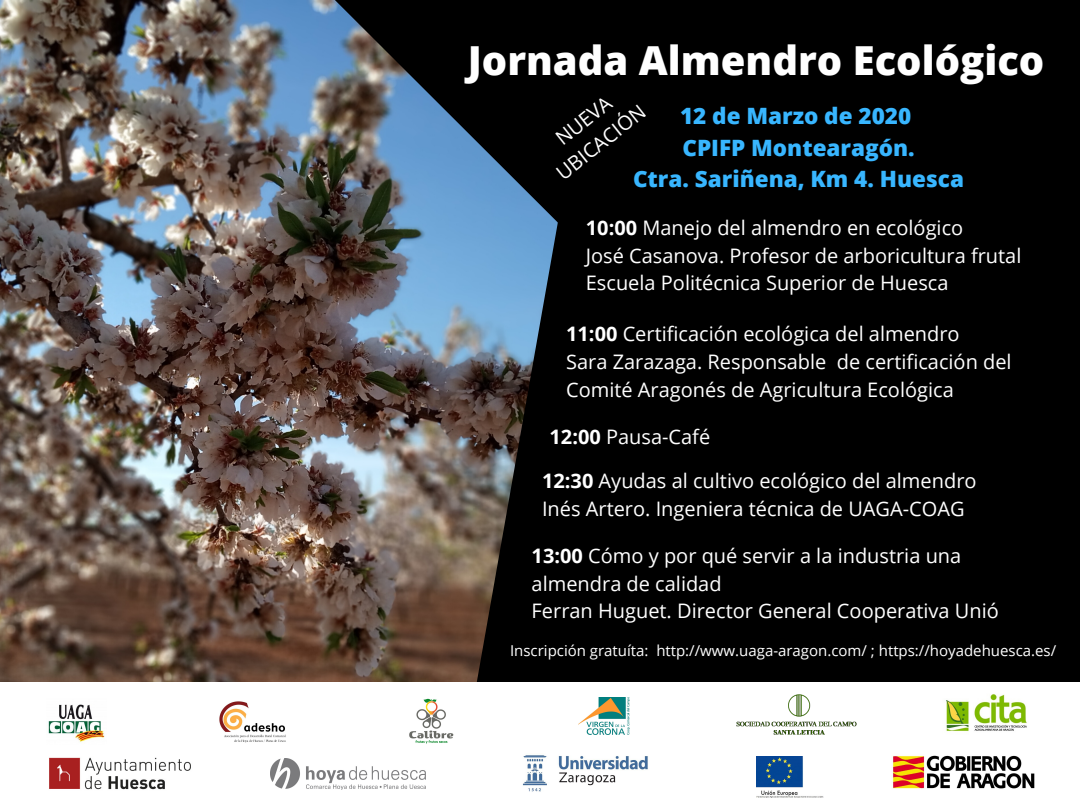
<style>
.page{position:relative;width:1080px;height:810px;background:#fff}
.page>*{position:absolute;margin:0;border:0;box-sizing:border-box;transform-origin:0 0}
.t1{font:800 40px "Open Sans";color:#fff}
.t2{font:800 22.5px/31.4px "Open Sans";color:#38b6ff;text-align:center}
.t3{font:20px/27.6px "Open Sans";color:#fff}
.t4{font:15px "Open Sans";color:#fff}
.s1{font-weight:700}
</style>
<div class="page">
<img style="left:0;top:0;width:71px;height:682px">
<img style="left:71px;top:0;width:1009px;height:682px">
<img style="left:756px;top:756px;width:67px;height:42px">
<img style="left:737px;top:694px;width:120px;height:41px">
<img style="left:579px;top:697px;width:50px;height:38px">
<img style="left:270px;top:759px;width:156px;height:31px">
<img style="left:49px;top:757px;width:142px;height:33px">
<img style="left:522px;top:755px;width:126px;height:37px">
<img style="left:892px;top:755px;width:143px;height:34px">
<img style="left:48px;top:704px;width:57px;height:38px">
<img style="left:219px;top:701px;width:67px;height:42px">
<img style="left:409px;top:698px;width:45px;height:46px">
<img style="left:946px;top:694px;width:81px;height:38px">
<h1 class="t1" style="left:468px;top:32px;width:578px">Jornada Almendro Ecológico</h1>
<p class="t3" style="left:533px;top:142px;width:109px;text-align:center;rotate:-38deg">NUEVA<br>UBICACIÓN</p>
<p class="t2" style="left:633px;top:100px;width:333px">12 de Marzo de 2020<br>CPIFP Montearagón.<br>Ctra. Sariñena, Km 4. Huesca</p>
<p class="t3" style="left:586px;top:214px;width:437px"><span class="s1">10:00</span> Manejo del almendro en ecológico<br>José Casanova. Profesor de arboricultura frutal<br>Escuela Politécnica Superior de Huesca</p>
<p class="t3" style="left:566px;top:320px;width:447px"><span class="s1">11:00</span> Certificación ecológica del almendro<br>Sara Zarazaga. Responsable de certificación del<br>Comité Aragonés de Agricultura Ecológica</p>
<p class="t3" style="left:550px;top:422px;width:162px"><span class="s1">12:00</span> Pausa-Café</p>
<p class="t3" style="left:542px;top:466px;width:436px"><span class="s1">12:30</span> Ayudas al cultivo ecológico del almendro<br>Inés Artero. Ingeniera técnica de UAGA-COAG</p>
<p class="t3" style="left:532px;top:541px;width:469px"><span class="s1">13:00</span> Cómo y por qué servir a la industria una almendra de calidad<br>Ferran Huguet. Director General Cooperativa Unió</p>
<p class="t4" style="left:510px;top:640px;width:548px">Inscripción gratuíta: http://www.uaga-aragon.com/ ; https://hoyadehuesca.es/</p>
</div>
